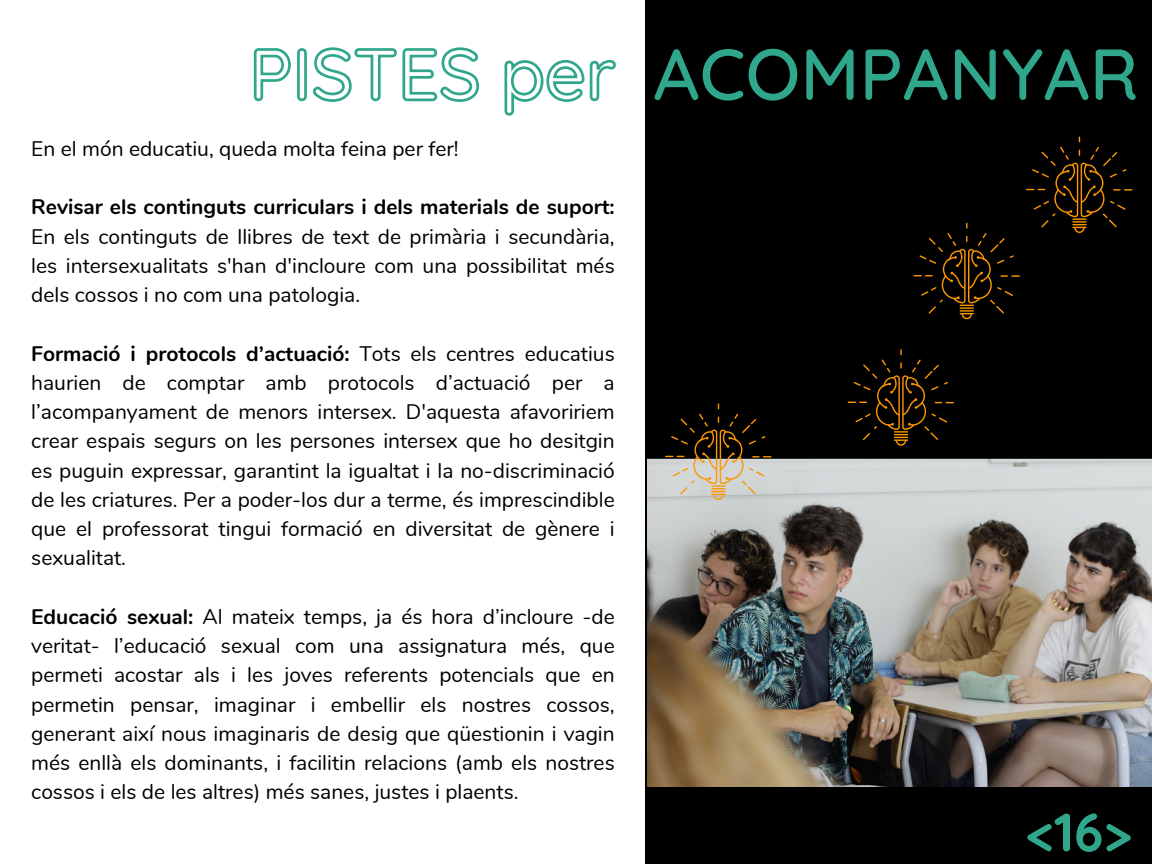
<style>
.page{position:relative;width:1152px;height:864px;background:#fff}
.page>*{position:absolute;margin:0;border:0;box-sizing:border-box;transform-origin:0 0}
.t1{font:500 72px "Quicksand";color:#30a78c}
.t2{font:700 54px "Quicksand";color:#30a78c}
.t3{font:21px/29.2px "Nunito";color:#000;text-align:justify}
.s1{font-weight:700}
</style>
<div class="page">
<div style="left:645px;top:0;width:507px;height:864px;background:#000"></div>
<img style="left:647px;top:458px;width:505px;height:329px">
<svg style="left:665px;top:403px;width:107px;height:97px"></svg>
<svg style="left:253px;top:47px;width:363px;height:69px"></svg>
<svg style="left:848px;top:349px;width:106px;height:97px"></svg>
<svg style="left:913px;top:223px;width:107px;height:96px"></svg>
<svg style="left:1026px;top:136px;width:106px;height:97px"></svg>
<p class="t3" style="left:31px;top:134px;width:429px">En el món educatiu, queda molta feina per fer!</p>
<p class="t3" style="left:31px;top:193px;width:585px"><span class="s1">Revisar els continguts curriculars i dels materials de suport:<br></span>En els continguts de llibres de text de primària i secundària, les intersexualitats s'han d'incloure com una possibilitat més dels cossos i no com una patologia.</p>
<p class="t3" style="left:31px;top:339px;width:585px"><span class="s1">Formació i protocols d’actuació:</span> Tots els centres educatius haurien de comptar amb protocols d’actuació per a l’acompanyament de menors intersex. D'aquesta afavoririem crear espais segurs on les persones intersex que ho desitgin es puguin expressar, garantint la igualtat i la no-discriminació de les criatures. Per a poder-los dur a terme, és imprescindible que el professorat tingui formació en diversitat de gènere i sexualitat.</p>
<p class="t3" style="left:31px;top:602px;width:585px"><span class="s1">Educació sexual:</span> Al mateix temps, ja és hora d’incloure -de veritat- l’educació sexual com una assignatura més, que permeti acostar als i les joves referents potencials que en permetin pensar, imaginar i embellir els nostres cossos, generant així nous imaginaris de desig que qüestionin i vagin més enllà els dominants, i facilitin relacions (amb els nostres cossos i els de les altres) més sanes, justes i plaents.</p>
<p class="t1" style="left:653px;top:28px;width:487px">ACOMPANYAR</p>
<p class="t2" style="left:1026px;top:797px;width:107px">&lt;16&gt;</p>
</div>
